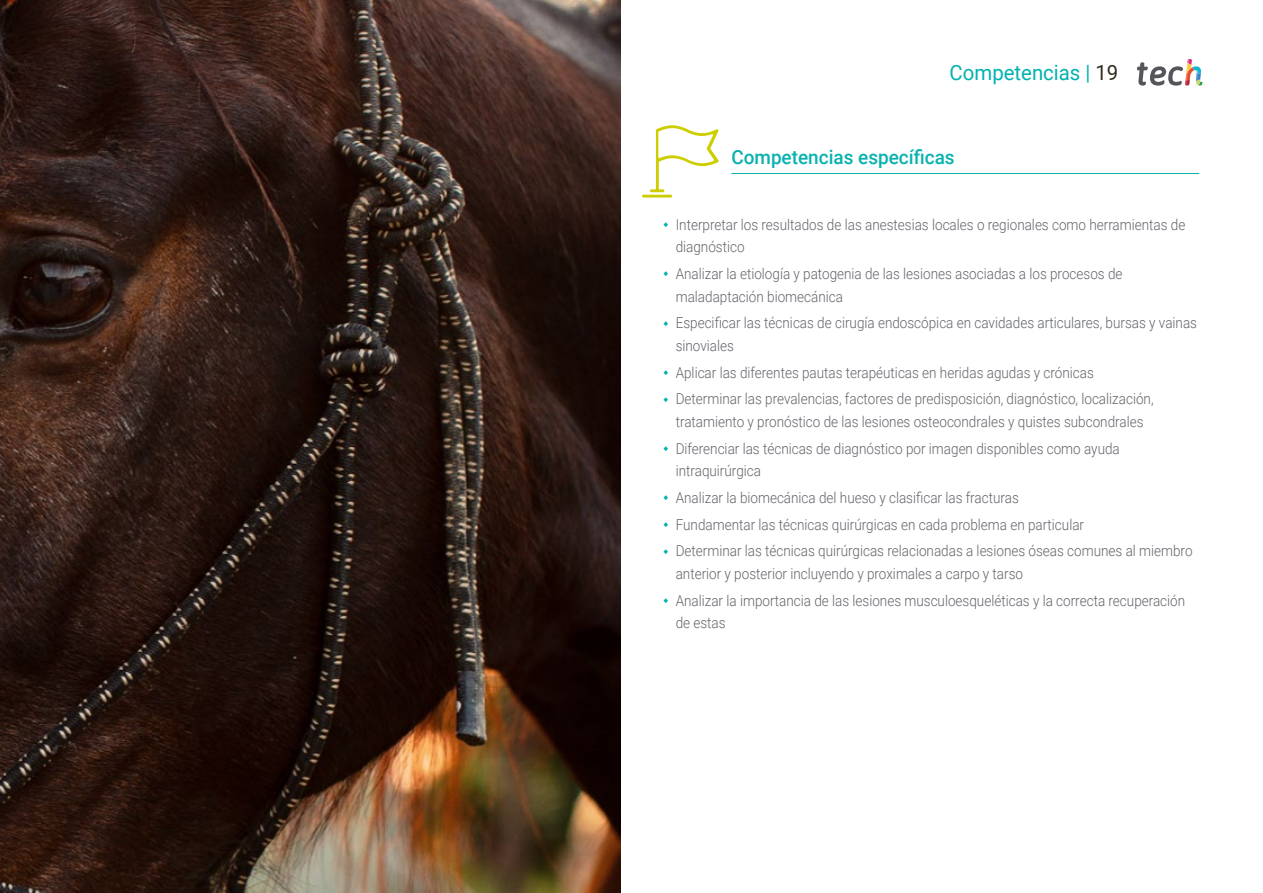
<style>
.page{position:relative;width:1263px;height:893px;background:#fff}
.page>*{position:absolute;margin:0;border:0;box-sizing:border-box;transform-origin:0 0}
.t1{font:21px "Roboto";color:#00b2af}
.t2{font:500 19.5px "Roboto";color:#09b2af}
.t3{font:300 15px/26.7px "Roboto";color:#61646a;scale:.9 1}
.s1{color:#312e20}
</style>
<div class="page">
<img style="left:0;top:0;width:621px;height:893px">
<svg style="left:1137px;top:59px;width:65px;height:27px"></svg>
<hr style="left:642px;top:195px;width:30px;height:3px;background:#cdce00">
<svg style="left:650px;top:125px;width:69px;height:67px"></svg>
<hr style="left:731px;top:173px;width:468px;height:1px;background:#09b2af">
<h1 class="t1" style="left:950px;top:57px;width:170px">Competencias | <span class="s1">19</span></h1>
<h2 class="t2" style="left:731px;top:144px;width:225px">Competencias específicas</h2>
<p class="t3" style="left:676px;top:213px;width:568px;line-height:22.5px">Interpretar los resultados de las anestesias locales o regionales como herramientas de diagnóstico</p>
<p class="t3" style="left:676px;top:262px;width:498px;line-height:22.5px">Analizar la etiología y patogenia de las lesiones asociadas a los procesos de maladaptación biomecánica</p>
<p class="t3" style="left:676px;top:311px;width:581px;line-height:22.5px">Especificar las técnicas de cirugía endoscópica en cavidades articulares, bursas y vainas sinoviales</p>
<p class="t3" style="left:676px;top:358px;width:532px">Aplicar las diferentes pautas terapéuticas en heridas agudas y crónicas<br>Determinar las prevalencias, factores de predisposición, diagnóstico, localización,</p>
<p class="t3" style="left:676px;top:407px;width:521px">tratamiento y pronóstico de las lesiones osteocondrales y quistes subcondrales<br>Diferenciar las técnicas de diagnóstico por imagen disponibles como ayuda</p>
<p class="t3" style="left:676px;top:457px;width:576px">intraquirúrgica<br>Analizar la biomecánica del hueso y clasificar las fracturas<br>Fundamentar las técnicas quirúrgicas en cada problema en particular<br>Determinar las técnicas quirúrgicas relacionadas a lesiones óseas comunes al miembro</p>
<p class="t3" style="left:676px;top:560px;width:568px">anterior y posterior incluyendo y proximales a carpo y tarso<br>Analizar la importancia de las lesiones musculoesqueléticas y la correcta recuperación</p>
<p class="t3" style="left:676px;top:609px;width:57px">de estas</p>
</div>
